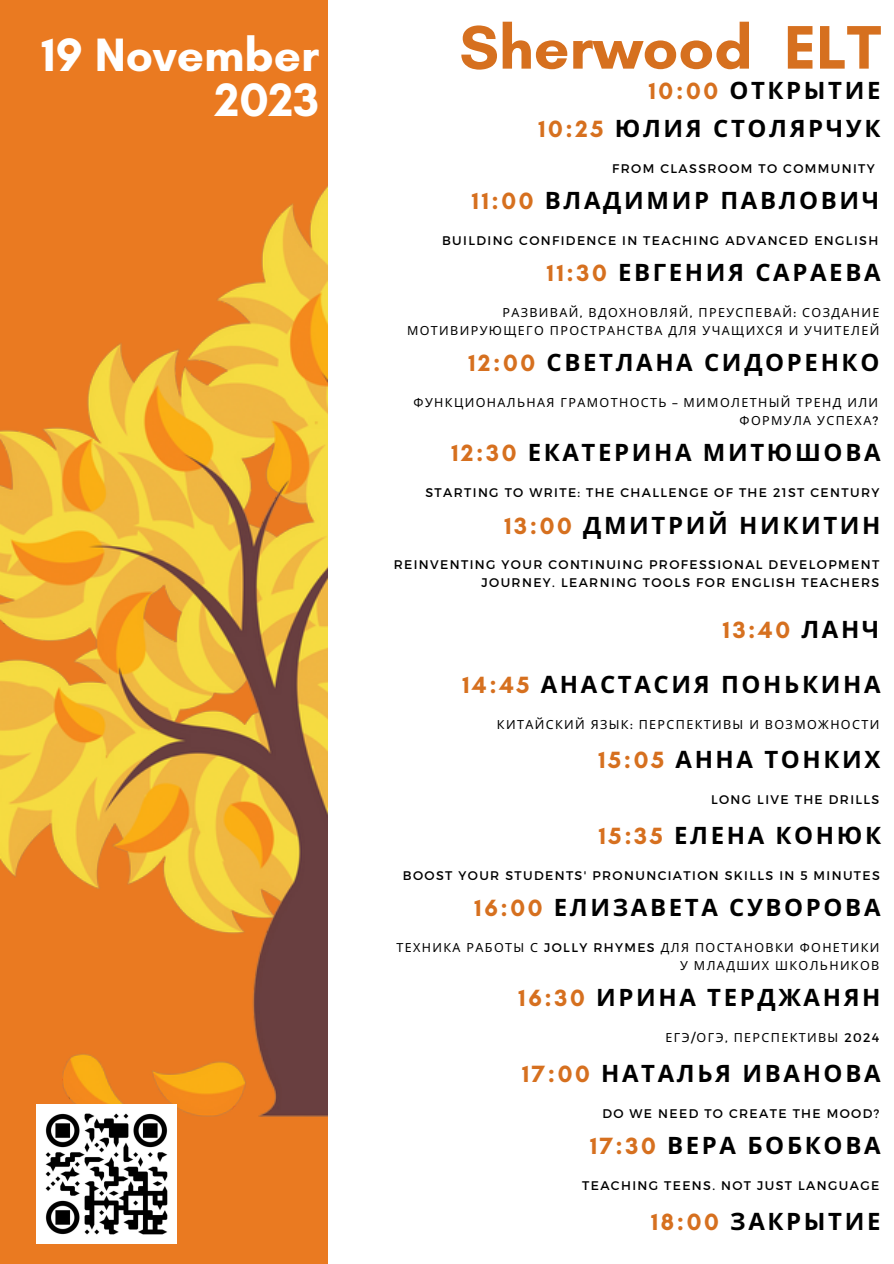
<style>
.page{position:relative;width:894px;height:1264px;background:#fff}
.page>*{position:absolute;margin:0;border:0;box-sizing:border-box;transform-origin:0 0}
.t1{font:700 62.55px "Glacial Indifference";color:#d6701f}
.t2{font:700 47.7px/45px "Glacial Indifference";color:#fff;text-align:right}
.t3{font:700 24px "Noto Sans";letter-spacing:.11em;color:#000}
.t4{font:700 24px "Glacial Indifference";color:#d6701f}
.t5{font:12.45px/17.7px "Montserrat";letter-spacing:.11em;color:#000;text-align:right}
.t6{font:12.45px/17.7px "Noto Sans";letter-spacing:.11em;color:#000;text-align:right}
.s1{font-family:"Glacial Indifference";color:#d6701f}
.s2{font-family:"Montserrat"}
.s3{font-family:"Noto Sans";color:#000}
</style>
<div class="page">
<div style="left:0;top:0;width:893px;height:1263px;background:#ea7a21"></div>
<img style="left:0;top:187px;width:327px;height:998px">
<div style="left:327px;top:0;width:566px;height:1263px;background:#fff"></div>
<img style="left:37px;top:1104px;width:139px;height:139px">
<p class="t2" style="left:42px;top:32px;width:279px">19 November<br>2023</p>
<p class="t1" style="left:459px;top:9px;width:423px">Sherwood ELT</p>
<p class="t3" style="left:648px;top:73px;width:233px"><span class="s1">10:00</span> ОТКРЫТИЕ</p>
<p class="t3" style="left:538px;top:111px;width:343px"><span class="s1">10:25</span> ЮЛИЯ СТОЛЯРЧУК</p>
<p class="t5" style="left:612px;top:159px;width:264px">FROM CLASSROOM TO COMMUNITY</p>
<p class="t3" style="left:472px;top:183px;width:409px"><span class="s1">11:00</span> ВЛАДИМИР ПАВЛОВИЧ</p>
<p class="t5" style="left:442px;top:231px;width:437px">BUILDING CONFIDENCE IN TEACHING ADVANCED ENGLISH</p>
<p class="t3" style="left:546px;top:256px;width:335px"><span class="s1">11:30</span> ЕВГЕНИЯ САРАЕВА</p>
<p class="t6" style="left:407px;top:303px;width:473px">РАЗВИВАЙ<span class="s2">,</span> ВДОХНОВЛЯЙ<span class="s2">,</span> ПРЕУСПЕВАЙ<span class="s2">:</span> СОЗДАНИЕ<br>МОТИВИРУЮЩЕГО ПРОСТРАНСТВА ДЛЯ УЧАЩИХСЯ И УЧИТЕЛЕЙ</p>
<p class="t3" style="left:468px;top:345px;width:412px"><span class="s1">12:00</span> СВЕТЛАНА СИДОРЕНКО</p>
<p class="t6" style="left:413px;top:393px;width:466px">ФУНКЦИОНАЛЬНАЯ ГРАМОТНОСТЬ <span class="s2">–</span> МИМОЛЕТНЫЙ ТРЕНД ИЛИ<br>ФОРМУЛА УСПЕХА<span class="s2">?</span></p>
<p class="t3" style="left:451px;top:435px;width:430px"><span class="s1">12:30</span> ЕКАТЕРИНА МИТЮШОВА</p>
<p class="t5" style="left:425px;top:483px;width:455px">STARTING TO WRITE: THE CHALLENGE OF THE 21ST CENTURY</p>
<p class="t3" style="left:504px;top:508px;width:377px"><span class="s1">13:00</span> ДМИТРИЙ НИКИТИН</p>
<p class="t5" style="left:393px;top:555px;width:487px">REINVENTING YOUR CONTINUING PROFESSIONAL DEVELOPMENT<br>JOURNEY. LEARNING TOOLS FOR ENGLISH TEACHERS</p>
<p class="t4" style="left:722px;top:615px;width:158px">13:40 <span class="s3">ЛАНЧ</span></p>
<p class="t3" style="left:462px;top:667px;width:419px"><span class="s1">14:45</span> АНАСТАСИЯ ПОНЬКИНА</p>
<p class="t6" style="left:496px;top:715px;width:384px">КИТАЙСКИЙ ЯЗЫК<span class="s2">:</span> ПЕРСПЕКТИВЫ И ВОЗМОЖНОСТИ</p>
<p class="t3" style="left:598px;top:742px;width:283px"><span class="s1">15:05</span> АННА ТОНКИХ</p>
<p class="t5" style="left:710px;top:790px;width:170px">LONG LIVE THE DRILLS</p>
<p class="t3" style="left:598px;top:818px;width:284px"><span class="s1">15:35</span> ЕЛЕНА КОНЮК</p>
<p class="t5" style="left:402px;top:866px;width:478px">BOOST YOUR STUDENTS' PRONUNCIATION SKILLS IN 5 MINUTES</p>
<p class="t3" style="left:474px;top:890px;width:407px"><span class="s1">16:00</span> ЕЛИЗАВЕТА СУВОРОВА</p>
<p class="t6" style="left:396px;top:938px;width:484px">ТЕХНИКА РАБОТЫ С <span class="s2">JOLLY RHYMES</span> ДЛЯ ПОСТАНОВКИ ФОНЕТИКИ<br>У МЛАДШИХ ШКОЛЬНИКОВ</p>
<p class="t3" style="left:518px;top:980px;width:363px"><span class="s1">16:30</span> ИРИНА ТЕРДЖАНЯН</p>
<p class="t6" style="left:665px;top:1028px;width:215px">ЕГЭ<span class="s2">/</span>ОГЭ<span class="s2">,</span> ПЕРСПЕКТИВЫ <span class="s2">2024</span></p>
<p class="t3" style="left:522px;top:1056px;width:360px"><span class="s1">17:00</span> НАТАЛЬЯ ИВАНОВА</p>
<p class="t5" style="left:602px;top:1103px;width:278px">DO WE NEED TO CREATE THE MOOD?</p>
<p class="t3" style="left:590px;top:1128px;width:292px"><span class="s1">17:30</span> ВЕРА БОБКОВА</p>
<p class="t5" style="left:582px;top:1176px;width:299px">TEACHING TEENS. NOT JUST LANGUAGE</p>
<p class="t3" style="left:651px;top:1204px;width:231px"><span class="s1">18:00</span> ЗАКРЫТИЕ</p>
</div>
